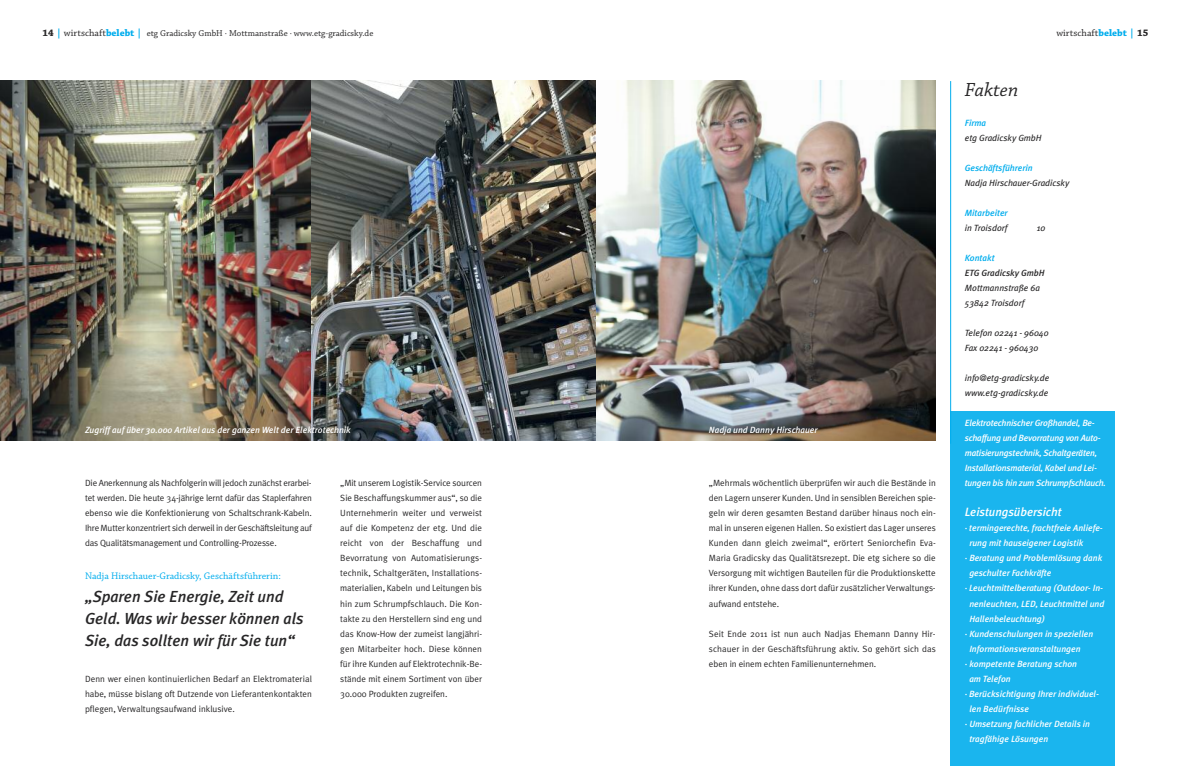
<style>
.page{position:relative;width:1191px;height:766px;background:#fff}
.page>*{position:absolute;margin:0;border:0;box-sizing:border-box;transform-origin:0 0}
.t1{font:italic 20px "Chaparral Pro";color:#272627}
.t2{font:italic 500 16px/22px "Meta Plus";color:#272627}
.t3{font:italic 500 12px "Meta Plus";color:#fff}
.t4{font:10px "Chaparral Pro";color:#00aded}
.t5{font:10px "Chaparral Pro";color:#272627}
.t6{font:9px/15px "Meta Plus Normal";color:#272627;text-align:justify}
.t7{font:italic 500 9px "Meta Plus";color:#fff}
.t8{font:italic 500 9px/15px "Meta Plus";letter-spacing:-.02em;color:#fff}
.t9{font:italic 9px/15px "Meta Plus";color:#272627}
.t10{font:9px "Chaparral Pro";color:#272627}
.t11{font:italic 500 9px "Meta Plus";color:#00aded}
.t12{font:italic 500 9px "Meta Plus";color:#272627}
.s1{font-weight:700;font-size:10px}
.s2{font-weight:700;font-size:10px;color:#00aded}
.s3{font-size:10px}
.s4{font-weight:700;color:#00aded}
.s5{font-weight:700}
</style>
<div class="page">
<img style="left:0;top:81px;width:935px;height:359px">
<div style="left:950px;top:411px;width:165px;height:354px;background:#1ab5ee"></div>
<hr style="left:950px;top:81px;width:1px;height:362px;background:#00aded">
<p class="t10" style="left:43px;top:30px;width:332px"><span class="s1">14</span> <span class="s2">|</span> <span class="s3">wirtschaft</span><span class="s2">belebt |</span> etg Gradicsky GmbH · Mottmanstraße · www.etg-gradicsky.de</p>
<p class="t7" style="left:85px;top:424px;width:267px">Zugriff auf über 30.000 Artikel aus der ganzen Welt der Elektrotechnik</p>
<p class="t7" style="left:709px;top:424px;width:110px">Nadja und Danny Hirschauer</p>
<p class="t6" style="left:85px;top:475px;width:228px">Die Anerkennung als Nachfolgerin will jedoch zunächst erarbei&shy;tet werden. Die heute 34-jährige lernt dafür das Staplerfahren ebenso wie die Konfektionierung von Schaltschrank-Kabeln.<br>Ihre Mutter konzentriert sich derweil in der Geschäftsleitung auf das Qualitätsmanagement und Controlling-Prozesse.</p>
<p class="t4" style="left:85px;top:572px;width:197px">Nadja Hirschauer-Gradicsky, Geschäftsführerin:</p>
<h2 class="t2" style="left:85px;top:585px;width:220px">„Sparen Sie Energie, Zeit und<br>Geld. Was wir besser können als<br>Sie, das sollten wir für Sie tun“</h2>
<p class="t6" style="left:85px;top:670px;width:228px">Denn wer einen kontinuierlichen Bedarf an Elektromaterial habe, müsse bislang oft Dutzende von Lieferantenkontakten pflegen, Verwaltungsaufwand inklusive.</p>
<p class="t6" style="left:340px;top:475px;width:143px">„Mit unserem Logistik-Service sourcen Sie Beschaffungskummer aus“, so die Unternehmerin weiter und verweist auf die Kompetenz der etg. Und die reicht von der Beschaffung und Bevorratung von Automatisierungs&shy;technik, Schaltgeräten, Installations&shy;materialien, Kabeln und Leitungen bis hin zum Schrumpfschlauch. Die Kon&shy;takte zu den Herstellern sind eng und das Know-How der zumeist langjähri&shy;gen Mitarbeiter hoch. Diese können für ihre Kunden auf Elektrotechnik-Be&shy;stände mit einem Sortiment von über 30.000 Produkten zugreifen.</p>
<p class="t6" style="left:709px;top:475px;width:228px">„Mehrmals wöchentlich überprüfen wir auch die Bestände in den Lagern unserer Kunden. Und in sensiblen Bereichen spie&shy;geln wir deren gesamten Bestand darüber hinaus noch ein&shy;mal in unseren eigenen Hallen. So existiert das Lager unseres Kunden dann gleich zweimal“, erörtert Seniorchefin Eva-Maria Gradicsky das Qualitätsrezept. Die etg sichere so die Versorgung mit wichtigen Bauteilen für die Produktionskette ihrer Kunden, ohne dass dort dafür zusätzlicher Verwaltungs&shy;aufwand entstehe.</p>
<p class="t6" style="left:709px;top:625px;width:228px">Seit Ende 2011 ist nun auch Nadjas Ehemann Danny Hir&shy;schauer in der Geschäftsführung aktiv. So gehört sich das eben in einem echten Familienunternehmen.</p>
<p class="t5" style="left:1056px;top:29px;width:93px">wirtschaft<span class="s4">belebt |</span> <span class="s5">15</span></p>
<h1 class="t1" style="left:964px;top:82px;width:55px">Fakten</h1>
<p class="t11" style="left:964px;top:118px;width:23px">Firma</p>
<p class="t9" style="left:964px;top:130px;width:78px">etg Gradicsky GmbH</p>
<p class="t11" style="left:964px;top:163px;width:69px">Geschäftsführerin</p>
<p class="t9" style="left:964px;top:175px;width:106px">Nadja Hirschauer-Gradicsky</p>
<p class="t11" style="left:964px;top:208px;width:44px">Mitarbeiter</p>
<p class="t9" style="left:964px;top:220px;width:44px">in Troisdorf</p>
<p class="t9" style="left:1036px;top:220px;width:10px">10</p>
<p class="t11" style="left:964px;top:253px;width:31px">Kontakt</p>
<p class="t12" style="left:964px;top:268px;width:81px">ETG Gradicsky GmbH</p>
<p class="t9" style="left:964px;top:280px;width:77px">Mottmannstraße 6a<br>53842 Troisdorf</p>
<p class="t9" style="left:964px;top:325px;width:85px">Telefon 02241 - 96040<br>Fax 02241 - 960430</p>
<p class="t9" style="left:964px;top:370px;width:86px">info@etg-gradicsky.de www.etg-gradicsky.de</p>
<p class="t8" style="left:964px;top:415px;width:143px">Elektrotechnischer Großhandel, Be&shy;schaffung und Bevorratung von Auto&shy;matisierungstechnik, Schaltgeräten, Installationsmaterial, Kabel und Lei&shy;tungen bis hin zum Schrumpfschlauch.</p>
<h3 class="t3" style="left:964px;top:505px;width:98px">Leistungsübersicht</h3>
<p class="t7" style="left:964px;top:523px;width:139px">· termingerechte, frachtfreie Anliefe-</p>
<p class="t7" style="left:969px;top:538px;width:115px">rung mit hauseigener Logistik</p>
<p class="t7" style="left:964px;top:553px;width:139px">· Beratung und Problemlösung dank</p>
<p class="t7" style="left:969px;top:568px;width:84px">geschulter Fachkräfte</p>
<p class="t7" style="left:964px;top:583px;width:140px">· Leuchtmittelberatung (Outdoor- In-</p>
<p class="t7" style="left:969px;top:598px;width:137px">nenleuchten, LED, Leuchtmittel und</p>
<p class="t7" style="left:969px;top:613px;width:77px">Hallenbeleuchtung)</p>
<p class="t7" style="left:964px;top:628px;width:130px">· Kundenschulungen in speziellen</p>
<p class="t7" style="left:969px;top:643px;width:113px">Informationsveranstaltungen</p>
<p class="t7" style="left:964px;top:658px;width:114px">· kompetente Beratung schon</p>
<p class="t7" style="left:969px;top:673px;width:43px">am Telefon</p>
<p class="t7" style="left:964px;top:688px;width:136px">· Berücksichtigung Ihrer individuel-</p>
<p class="t7" style="left:969px;top:703px;width:61px">len Bedürfnisse</p>
<p class="t7" style="left:964px;top:718px;width:127px">· Umsetzung fachlicher Details in</p>
<p class="t7" style="left:969px;top:733px;width:80px">tragfähige Lösungen</p>
</div>
